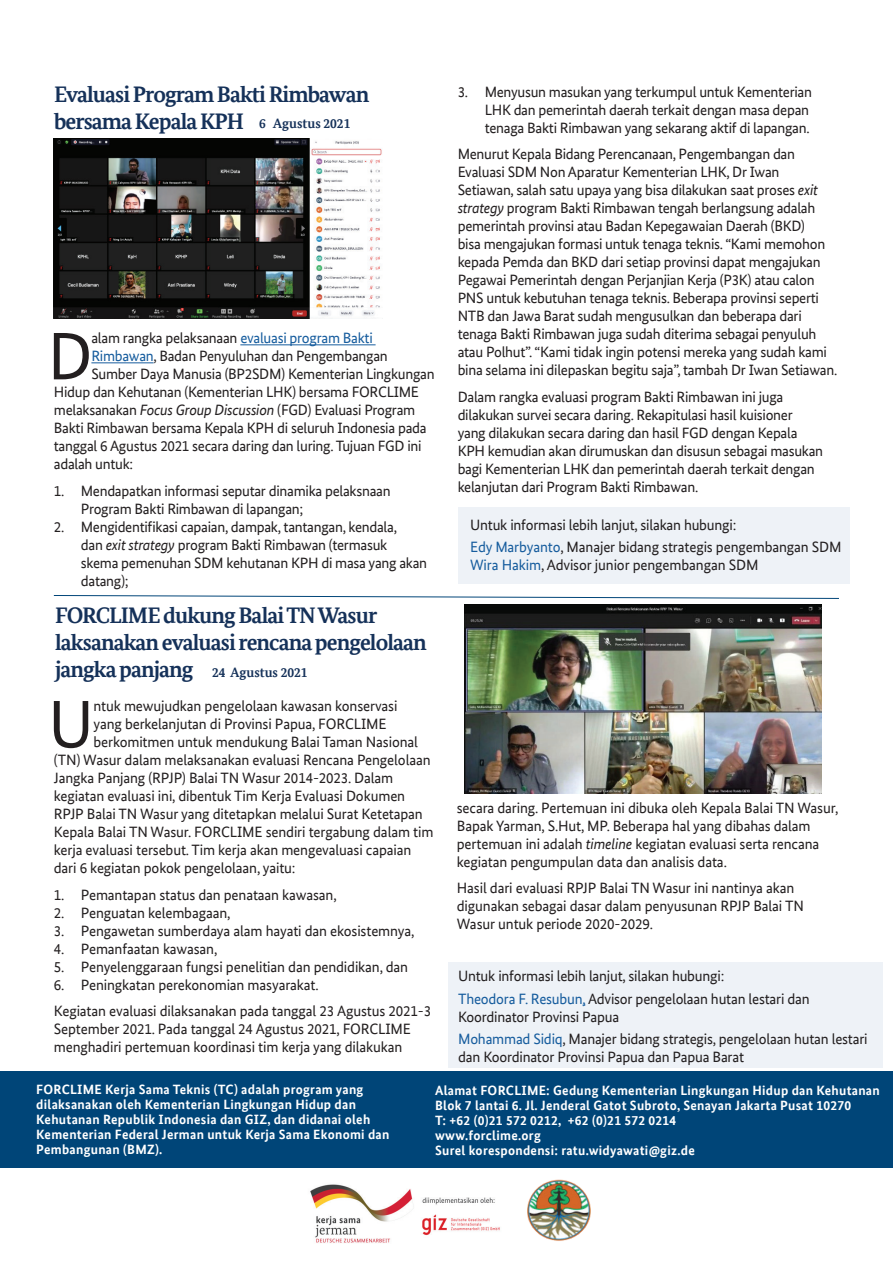
<style>
.page{position:relative;width:893px;height:1263px;background:#fff}
.page>*{position:absolute;margin:0;border:0;box-sizing:border-box;transform-origin:0 0}
.t1{font:67.2px "Bundes Sans Office";color:#231f20}
.t2{font:700 22.5px/27px "Bundes Serif Office";letter-spacing:-.04em;color:#153159}
.t3{font:15px/18px "Bundes Sans Office";letter-spacing:-.02em;color:#231f20}
.t4{font:700 13.5px/15px "Bundes Sans Office";letter-spacing:.02em;color:#fff}
.t5{font:700 13.5px "Bundes Serif Office";color:#153159}
.s1{color:#175d9e}
.s2{font-style:italic}
</style>
<div class="page">
<div style="left:0;top:1071px;width:893px;height:97px;background:#004578"></div>
<img style="left:310px;top:1184px;width:190px;height:59px">
<img style="left:527px;top:1179px;width:63px;height:62px">
<div style="left:448px;top:962px;width:434px;height:106px;background:#eef2f7"></div>
<div style="left:458px;top:507px;width:391px;height:77px;background:#eef2f7"></div>
<hr style="left:240px;top:344px;width:136px;height:1px;background:#175d9e">
<hr style="left:91px;top:362px;width:63px;height:1px;background:#175d9e">
<img style="left:464px;top:604px;width:357px;height:189px">
<img style="left:54px;top:138px;width:328px;height:180px">
<svg style="left:53px;top:595px;width:786px;height:4px"></svg>
<h2 class="t2" style="left:54px;top:81px;width:317px">Evaluasi Program Bakti Rimbawan bersama Kepala KPH</h2>
<p class="t5" style="left:259px;top:115px;width:93px">6 Agustus 2021</p>
<h1 class="t1" style="left:48px;top:318px;width:47px">D</h1>
<p class="t3" style="left:91px;top:329px;width:283px">alam rangka pelaksanaan <span class="s1">evaluasi program Bakti</span></p>
<p class="t3" style="left:91px;top:347px;width:298px"><span class="s1">Rimbawan</span>, Badan Penyuluhan dan Pengembangan</p>
<p class="t3" style="left:91px;top:365px;width:345px">Sumber Daya Manusia (BP2SDM) Kementerian Lingkungan</p>
<p class="t3" style="left:54px;top:383px;width:367px">Hidup dan Kehutanan (Kementerian LHK) bersama FORCLIME</p>
<p class="t3" style="left:54px;top:401px;width:363px">melaksanakan <span class="s2">Focus Group Discussion</span> (FGD) Evaluasi Program</p>
<p class="t3" style="left:54px;top:419px;width:374px">Bakti Rimbawan bersama Kepala KPH di seluruh Indonesia pada</p>
<p class="t3" style="left:54px;top:437px;width:369px">tanggal 6 Agustus 2021 secara daring dan luring. Tujuan FGD ini</p>
<p class="t3" style="left:54px;top:455px;width:81px">adalah untuk:</p>
<p class="t3" style="left:81px;top:482px;width:311px;text-indent:-27px">1. Mendapatkan informasi seputar dinamika pelaksnaan<br>Program Bakti Rimbawan di lapangan;</p>
<p class="t3" style="left:81px;top:518px;width:348px;text-indent:-27px">2. Mengidentifikasi capaian, dampak, tantangan, kendala,<br>dan <span class="s2">exit strategy</span> program Bakti Rimbawan (termasuk skema pemenuhan SDM kehutanan KPH di masa yang akan datang);</p>
<h2 class="t2" style="left:55px;top:602px;width:373px">FORCLIME dukung Balai TN Wasur laksanakan evaluasi rencana pengelolaan jangka panjang</h2>
<p class="t5" style="left:212px;top:664px;width:97px">24 Agustus 2021</p>
<h1 class="t1" style="left:48px;top:686px;width:48px">U</h1>
<p class="t3" style="left:93px;top:697px;width:306px">ntuk mewujudkan pengelolaan kawasan konservasi</p>
<p class="t3" style="left:93px;top:715px;width:295px">yang berkelanjutan di Provinsi Papua, FORCLIME</p>
<p class="t3" style="left:93px;top:733px;width:326px">berkomitmen untuk mendukung Balai Taman Nasional</p>
<p class="t3" style="left:54px;top:751px;width:378px">(TN) Wasur dalam melaksanakan evaluasi Rencana Pengelolaan</p>
<p class="t3" style="left:54px;top:769px;width:341px">Jangka Panjang (RPJP) Balai TN Wasur 2014-2023. Dalam</p>
<p class="t3" style="left:54px;top:787px;width:353px">kegiatan evaluasi ini, dibentuk Tim Kerja Evaluasi Dokumen</p>
<p class="t3" style="left:54px;top:805px;width:371px">RPJP Balai TN Wasur yang ditetapkan melalui Surat Ketetapan</p>
<p class="t3" style="left:54px;top:823px;width:381px">Kepala Balai TN Wasur. FORCLIME sendiri tergabung dalam tim</p>
<p class="t3" style="left:54px;top:841px;width:359px">kerja evaluasi tersebut. Tim kerja akan mengevaluasi capaian</p>
<p class="t3" style="left:54px;top:859px;width:243px">dari 6 kegiatan pokok pengelolaan, yaitu:</p>
<p class="t3" style="left:54px;top:886px;width:284px">1. Pemantapan status dan penataan kawasan,</p>
<p class="t3" style="left:54px;top:904px;width:178px">2. Penguatan kelembagaan,</p>
<p class="t3" style="left:54px;top:922px;width:362px">3. Pengawetan sumberdaya alam hayati dan ekosistemnya,</p>
<p class="t3" style="left:54px;top:940px;width:165px">4. Pemanfaatan kawasan,</p>
<p class="t3" style="left:54px;top:958px;width:356px">5. Penyelenggaraan fungsi penelitian dan pendidikan, dan</p>
<p class="t3" style="left:54px;top:971px;width:379px;line-height:26.5px">6. Peningkatan perekonomian masyarakat.<br>Kegiatan evaluasi dilaksanakan pada tanggal 23 Agustus 2021-3</p>
<p class="t3" style="left:54px;top:1020px;width:359px">September 2021. Pada tanggal 24 Agustus 2021, FORCLIME menghadiri pertemuan koordinasi tim kerja yang dilakukan</p>
<p class="t3" style="left:485px;top:83px;width:329px;text-indent:-27px">3. Menyusun masukan yang terkumpul untuk Kementerian<br>LHK dan pemerintah daerah terkait dengan masa depan tenaga Bakti Rimbawan yang sekarang aktif di lapangan.</p>
<p class="t3" style="left:458px;top:145px;width:381px">Menurut Kepala Bidang Perencanaan, Pengembangan dan Evaluasi SDM Non Aparatur Kementerian LHK, Dr Iwan Setiawan, salah satu upaya yang bisa dilakukan saat proses <span class="s2">exit strategy</span> program Bakti Rimbawan tengah berlangsung adalah pemerintah provinsi atau Badan Kepegawaian Daerah (BKD)<br>bisa mengajukan formasi untuk tenaga teknis. “Kami memohon kepada Pemda dan BKD dari setiap provinsi dapat mengajukan Pegawai Pemerintah dengan Perjanjian Kerja (P3K) atau calon PNS untuk kebutuhan tenaga teknis. Beberapa provinsi seperti NTB dan Jawa Barat sudah mengusulkan dan beberapa dari tenaga Bakti Rimbawan juga sudah diterima sebagai penyuluh atau Polhut”. “Kami tidak ingin potensi mereka yang sudah kami bina selama ini dilepaskan begitu saja”, tambah Dr Iwan Setiawan.</p>
<p class="t3" style="left:458px;top:388px;width:367px">Dalam rangka evaluasi program Bakti Rimbawan ini juga dilakukan survei secara daring. Rekapitulasi hasil kuisioner yang dilakukan secara daring dan hasil FGD dengan Kepala KPH kemudian akan dirumuskan dan disusun sebagai masukan bagi Kementerian LHK dan pemerintah daerah terkait dengan kelanjutan dari Program Bakti Rimbawan.</p>
<p class="t3" style="left:470px;top:514px;width:373px;line-height:22.2px">Untuk informasi lebih lanjut, silakan hubungi:<br><span class="s1">Edy Marbyanto</span>, Manajer bidang strategis pengembangan SDM</p>
<p class="t3" style="left:470px;top:556px;width:290px"><span class="s1">Wira Hakim</span>, Advisor junior pengembangan SDM</p>
<p class="t3" style="left:457px;top:798px;width:383px">secara daring. Pertemuan ini dibuka oleh Kepala Balai TN Wasur, Bapak Yarman, S.Hut, MP. Beberapa hal yang dibahas dalam pertemuan ini adalah <span class="s2">timeline</span> kegiatan evaluasi serta rencana kegiatan pengumpulan data dan analisis data.</p>
<p class="t3" style="left:457px;top:879px;width:348px">Hasil dari evaluasi RPJP Balai TN Wasur ini nantinya akan digunakan sebagai dasar dalam penyusunan RPJP Balai TN<br>Wasur untuk periode 2020-2029.</p>
<p class="t3" style="left:458px;top:965px;width:353px;line-height:22.2px">Untuk informasi lebih lanjut, silakan hubungi:<br><span class="s1">Theodora F. Resubun,</span> Advisor pengelolaan hutan lestari dan</p>
<p class="t3" style="left:458px;top:1005px;width:411px;line-height:22.2px">Koordinator Provinsi Papua<br><span class="s1">Mohammad Sidiq</span>, Manajer bidang strategis, pengelolaan hutan lestari</p>
<p class="t3" style="left:458px;top:1048px;width:287px">dan Koordinator Provinsi Papua dan Papua Barat</p>
<p class="t4" style="left:36px;top:1082px;width:355px">FORCLIME Kerja Sama Teknis (TC) adalah program yang dilaksanakan oleh Kementerian Lingkungan Hidup dan Kehutanan Republik Indonesia dan GIZ, dan didanai oleh Kementerian Federal Jerman untuk Kerja Sama Ekonomi dan Pembangunan (BMZ).</p>
<p class="t4" style="left:435px;top:1083px;width:446px">Alamat FORCLIME: Gedung Kementerian Lingkungan Hidup dan Kehutanan Blok 7 lantai 6. Jl. Jenderal Gatot Subroto, Senayan Jakarta Pusat 10270<br>T: +62 (0)21 572 0212, +62 (0)21 572 0214<br>www.forclime.org<br>Surel korespondensi: ratu.widyawati@giz.de</p>
</div>
